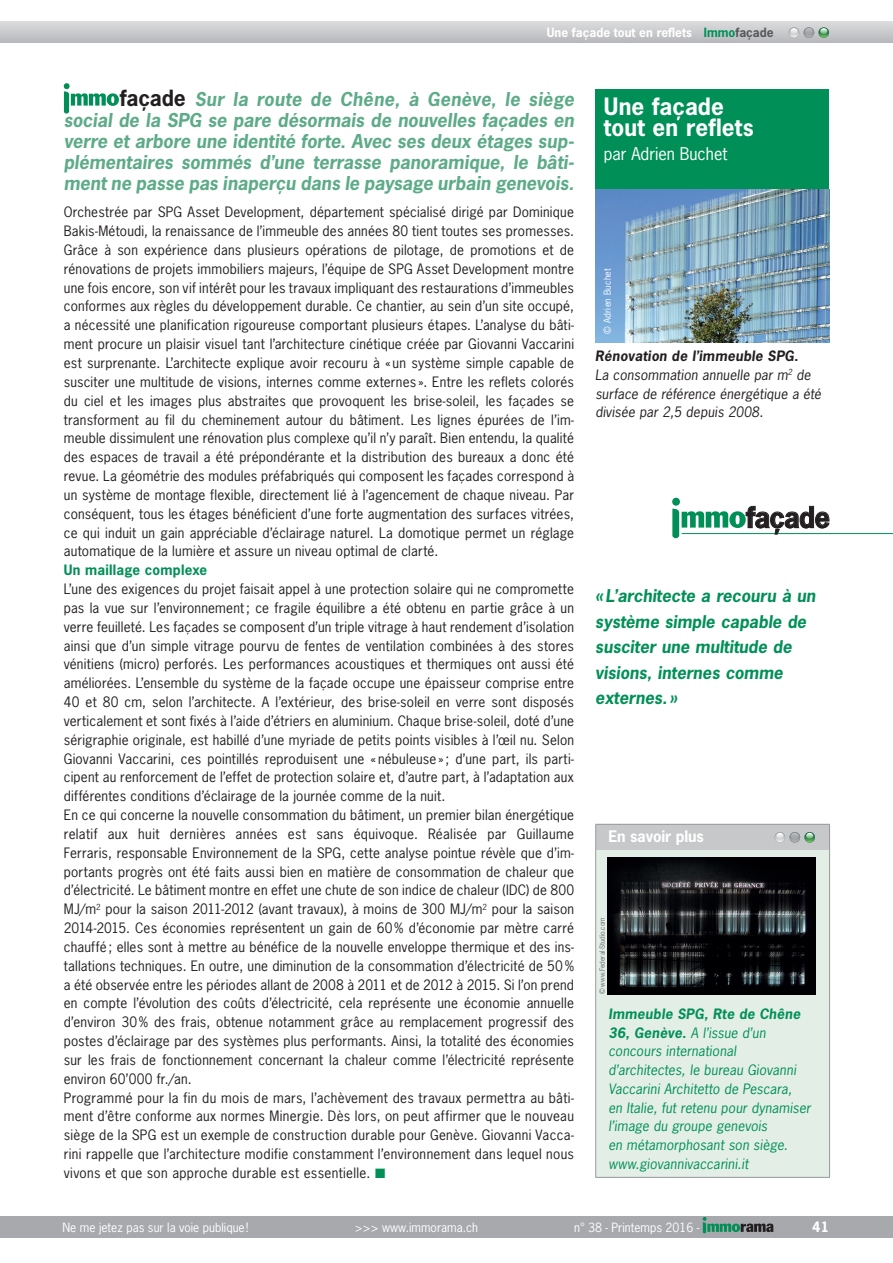
<style>
.page{position:relative;width:893px;height:1263px;background:#fff}
.page>*{position:absolute;margin:0;border:0;box-sizing:border-box;transform-origin:0 0}
.t1{font:700 27.3px "News Gothic Std";letter-spacing:-.025em;color:#231f20}
.t2{font:700 22.5px/21px "News Gothic Std";letter-spacing:.005em;color:#fff}
.t3{font:italic 700 18px/21.1px "News Gothic Std";letter-spacing:-.005em;color:#5dab88;text-align:justify}
.t4{font:italic 700 16.5px/25.5px "News Gothic Std";color:#009057}
.t5{font:16.5px "News Gothic Std";color:#fff}
.t6{font:700 15px "News Gothic Std";letter-spacing:-.01em;color:#fff}
.t7{font:13.5px/18.9px "News Gothic Std";letter-spacing:.015em;color:#231f20;text-align:justify}
.t8{font:italic 13.5px/18.8px "News Gothic Std";letter-spacing:.01em;color:#009057}
.t9{font:italic 13.5px/18.8px "News Gothic Std";letter-spacing:.015em;color:#231f20}
.t10{font:700 13.5px "News Gothic Std";letter-spacing:.02em;color:#009057}
.t11{font:700 13.5px "News Gothic Std";color:#fff}
.t12{font:12px "News Gothic Std";color:#fff}
.t13{font:700 12px "News Gothic Std";color:#fff}
.t14{font:9px "News Gothic Std";letter-spacing:.03em;color:#fff}
.t15{font:6.75px "News Gothic Std";color:#696869}
.s1{color:#009057}
.s2{color:#57585a}
.s3{font-style:normal;font-size:21px;color:#231f20}
.s4{font-weight:700}
</style>
<div class="page">
<hr style="left:682px;top:533px;width:211px;height:1px;background:#009057">
<div style="left:672px;top:498px;width:8px;height:8px;background:#009057;border-radius:50%"></div>
<svg style="left:672px;top:506px;width:157px;height:32px"></svg>
<div style="left:0;top:21px;width:893px;height:22px;background:linear-gradient(to bottom,#dcdcde,#b9babd)"></div>
<div style="left:0;top:1216px;width:893px;height:21px;background:#a8a9ad"></div>
<svg style="left:789px;top:27px;width:40px;height:11px"></svg>
<svg style="left:703px;top:1217px;width:71px;height:16px"></svg>
<img style="left:595px;top:189px;width:234px;height:153px">
<svg style="left:64px;top:83px;width:55px;height:31px"></svg>
<div style="left:595px;top:89px;width:234px;height:100px;background:#009057"></div>
<div style="left:596px;top:824px;width:234px;height:26px;background:#c7c8ca"></div>
<div style="left:596px;top:850px;width:234px;height:327px;background:#e3eee7"></div>
<hr style="left:595px;top:824px;width:235px;height:1px;background:#97999c">
<svg style="left:595px;top:825px;width:1px;height:25px"></svg>
<svg style="left:829px;top:825px;width:1px;height:25px"></svg>
<hr style="left:595px;top:850px;width:1px;height:327px;background:#97999c">
<hr style="left:829px;top:850px;width:1px;height:327px;background:#97999c">
<hr style="left:595px;top:1177px;width:235px;height:1px;background:#97999c">
<svg style="left:775px;top:832px;width:40px;height:11px"></svg>
<img style="left:607px;top:858px;width:208px;height:136px">
<p class="t13" style="left:547px;top:25px;width:228px">Une façade tout en reflets <span class="s1">Immo</span><span class="s2">façade</span></p>
<p class="t3" style="left:64px;top:88px;width:512px;text-indent:56px"><span class="s3">façade</span> Sur la route de Chêne, à Genève, le siège social de la SPG se pare désormais de nouvelles façades en verre et arbore une identité forte. Avec ses deux étages sup&shy;plémentaires sommés d’une terrasse panoramique, le bâti&shy;ment ne passe pas inaperçu dans le paysage urbain genevois.</p>
<p class="t7" style="left:64px;top:203px;width:512px">Orchestrée par SPG Asset Development, département spécialisé dirigé par Dominique Bakis-Métoudi, la renaissance de l’immeuble des années 80 tient toutes ses promesses.<br>Grâce à son expérience dans plusieurs opérations de pilotage, de promotions et de rénovations de projets immobiliers majeurs, l’équipe de SPG Asset Development montre une fois encore, son vif intérêt pour les travaux impliquant des restaurations d’immeubles conformes aux règles du développement durable. Ce chantier, au sein d’un site occupé, a nécessité une planification rigoureuse comportant plusieurs étapes. L’analyse du bâti&shy;ment procure un plaisir visuel tant l’architecture cinétique créée par Giovanni Vaccarini est surprenante. L’architecte explique avoir recouru à « un système simple capable de susciter une multitude de visions, internes comme externes ». Entre les reflets colorés du ciel et les images plus abstraites que provoquent les brise-soleil, les façades se transforment au fil du cheminement autour du bâtiment. Les lignes épurées de l’im&shy;meuble dissimulent une rénovation plus complexe qu’il n’y paraît. Bien entendu, la qualité des espaces de travail a été prépondérante et la distribution des bureaux a donc été revue. La géométrie des modules préfabriqués qui composent les façades correspond à un système de montage flexible, directement lié à l’agencement de chaque niveau. Par conséquent, tous les étages bénéficient d’une forte augmentation des surfaces vitrées, ce qui induit un gain appréciable d’éclairage naturel. La domotique permet un réglage automatique de la lumière et assure un niveau optimal de clarté.</p>
<p class="t10" style="left:64px;top:561px;width:145px">Un maillage complexe</p>
<p class="t7" style="left:64px;top:579px;width:512px;text-align:left">L’une des exigences du projet faisait appel à une protection solaire qui ne compromette pas la vue sur l’environnement; ce fragile équilibre a été obtenu en partie grâce à un verre feuilleté. Les façades se composent d’un triple vitrage à haut rendement d’isolation ainsi que d’un simple vitrage pourvu de fentes de ventilation combinées à des stores vénitiens (micro) perforés. Les performances acoustiques et thermiques ont aussi été améliorées. L’ensemble du système de la façade occupe une épaisseur comprise entre 40 et 80 cm, selon l’architecte. A l’extérieur, des brise-soleil en verre sont disposés verticalement et sont fixés à l’aide d’étriers en aluminium. Chaque brise-soleil, doté d’une sérigraphie originale, est habillé d’une myriade de petits points visibles à l’œil nu. Selon Giovanni Vaccarini, ces pointillés reproduisent une « nébuleuse»; d’une part, ils parti&shy;cipent au renforcement de l’effet de protection solaire et, d’autre part, à l’adaptation aux différentes conditions d’éclairage de la journée comme de la nuit.<br>En ce qui concerne la nouvelle consommation du bâtiment, un premier bilan énergétique relatif aux huit dernières années est sans équivoque. Réalisée par Guillaume Ferraris, responsable Environnement de la SPG, cette analyse pointue révèle que d’im&shy;portants progrès ont été faits aussi bien en matière de consommation de chaleur que d’électricité. Le bâtiment montre en effet une chute de son indice de chaleur (IDC) de 800<br>MJ/m<sup>2</sup> pour la saison 2011-2012 (avant travaux), à moins de 300 MJ/m<sup>2</sup> pour la saison 2014-2015. Ces économies représentent un gain de 60% d’économie par mètre carré chauffé; elles sont à mettre au bénéfice de la nouvelle enveloppe thermique et des ins&shy;tallations techniques. En outre, une diminution de la consommation d’électricité de 50% a été observée entre les périodes allant de 2008 à 2011 et de 2012 à 2015. Si l’on prend en compte l’évolution des coûts d’électricité, cela représente une économie annuelle d’environ 30% des frais, obtenue notamment grâce au remplacement progressif des postes d’éclairage par des systèmes plus performants. Ainsi, la totalité des économies sur les frais de fonctionnement concernant la chaleur comme l’électricité représente environ 60’000 fr./an.<br>Programmé pour la fin du mois de mars, l’achèvement des travaux permettra au bâti&shy;ment d’être conforme aux normes Minergie. Dès lors, on peut affirmer que le nouveau siège de la SPG est un exemple de construction durable pour Genève. Giovanni Vacca&shy;rini rappelle que l’architecture modifie constamment l’environnement dans lequel nous vivons et que son approche durable est essentielle. <span class="s1">■</span></p>
<h2 class="t2" style="left:604px;top:96px;width:151px">Une façade tout en reflets</h2>
<p class="t5" style="left:604px;top:143px;width:125px">par Adrien Buchet</p>
<p class="t14" style="left:602px;top:334px;width:67px;rotate:-90deg">© Adrien Buchet</p>
<p class="t9" style="left:595px;top:347px;width:227px"><span class="s4">Rénovation de l’immeuble SPG.<br></span>La consommation annuelle par m<sup>2</sup> de surface de référence énergétique a été divisée par 2,5 depuis 2008.</p>
<h1 class="t1" style="left:746px;top:499px;width:85px">façade</h1>
<p class="t4" style="left:595px;top:583px;width:222px">«L’architecte a recouru à un système simple capable de susciter une multitude de visions, internes comme externes. »</p>
<p class="t6" style="left:608px;top:826px;width:97px">En savoir plus</p>
<p class="t15" style="left:598px;top:994px;width:78px;rotate:-90deg">© www.Federal-Studio.com</p>
<p class="t8" style="left:608px;top:1005px;width:204px"><span class="s4">Immeuble SPG, Rte de Chêne<br>36, Genève.</span> A l’issue d’un concours international d’architectes, le bureau Giovanni<br>Vaccarini Architetto de Pescara,<br>en Italie, fut retenu pour dynamiser l’image du groupe genevois<br>en métamorphosant son siège. www.giovannivaccarini.it</p>
<p class="t12" style="left:63px;top:1219px;width:187px">Ne me jetez pas sur la voie publique!</p>
<p class="t12" style="left:355px;top:1219px;width:125px">&gt;&gt;&gt; www.immorama.ch</p>
<p class="t12" style="left:574px;top:1219px;width:127px">n° 38 - Printemps 2016 -</p>
<p class="t11" style="left:812px;top:1218px;width:18px">41</p>
</div>
